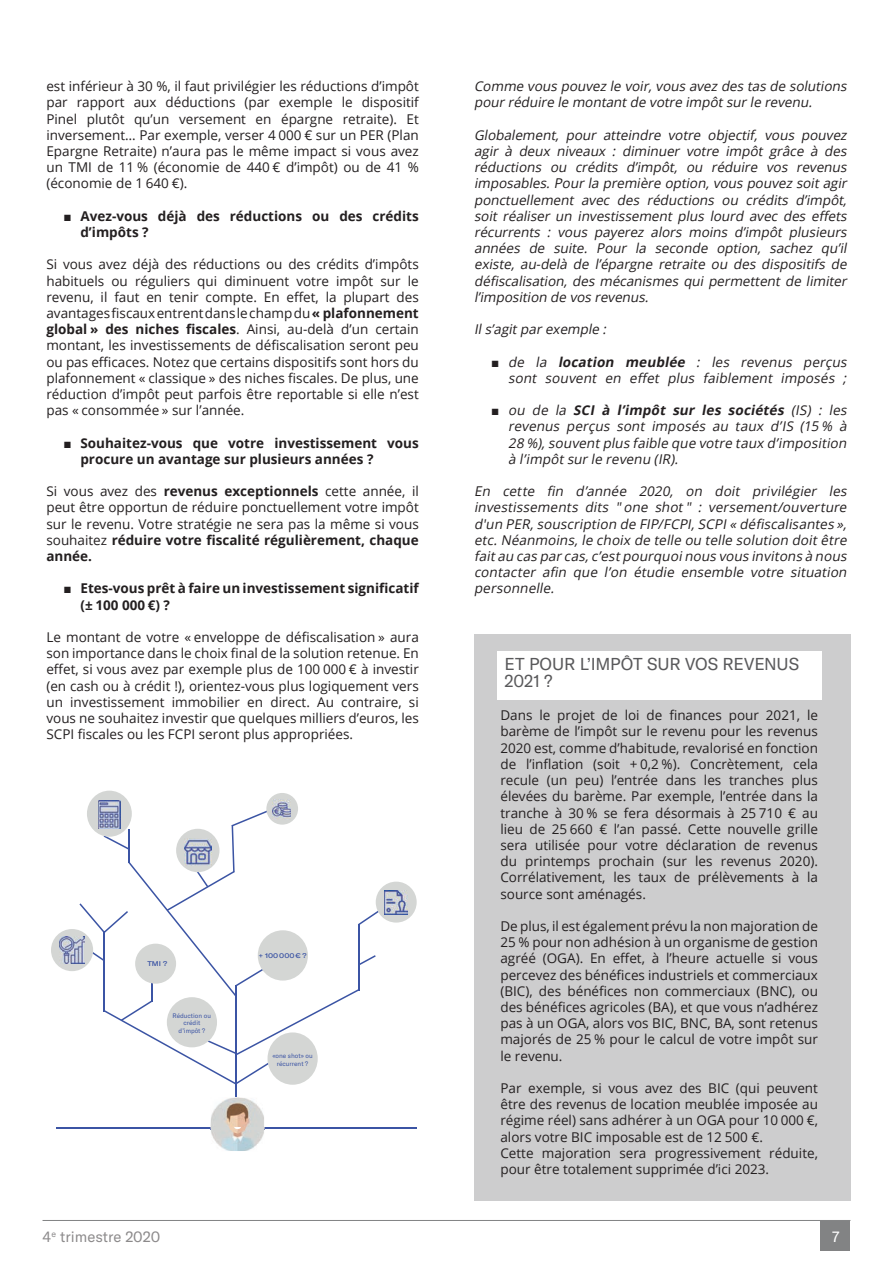
<style>
.page{position:relative;width:893px;height:1263px;background:#fff}
.page>*{position:absolute;margin:0;border:0;box-sizing:border-box;transform-origin:0 0}
.t1{font:16.95px/17px "GT America";letter-spacing:-.005em;color:#59595b}
.t2{font:15px "GT America";color:#8c8a8b}
.t3{font:15px "GT America";color:#fff}
.t4{font:13.5px/16.2px "Open Sans";color:#231f20;text-align:justify}
.t5{font:italic 13.5px/16.2px "Open Sans";letter-spacing:.005em;color:#231f20;text-align:justify}
.t6{font:700 13.5px/16.2px "Open Sans";color:#231f20}
.t7{font:500 expanded 6.75px "GT America";color:#3b54a4}
.t8{font:6.45px/7.6px "GT America";color:#3b54a4;text-align:center}
.s1{font-family:"Arial";font-weight:400}
.s2{font-weight:700}
.s3{font-family:"Arial";font-style:normal}
</style>
<div class="page">
<div style="left:820px;top:1221px;width:30px;height:29px;background:#828384"></div>
<hr style="left:43px;top:1220px;width:807px;height:1px;background:#828384">
<div style="left:474px;top:635px;width:376px;height:566px;background:#cdcdce"></div>
<div style="left:498px;top:651px;width:324px;height:48px;background:#fff"></div>
<hr style="left:56px;top:1128px;width:361px;height:1px;background:#3b54a4">
<img style="left:211px;top:1098px;width:53px;height:53px">
<img style="left:211px;top:1128px;width:53px;height:1px">
<hr style="left:236px;top:985px;width:1px;height:112px;background:#3b54a4">
<svg style="left:79px;top:808px;width:301px;height:277px"></svg>
<div style="left:268px;top:1032px;width:50px;height:53px;background:#d4d6d4;border-radius:50%"></div>
<div style="left:167px;top:997px;width:50px;height:50px;background:#d4d6d4;border-radius:50%"></div>
<div style="left:135px;top:944px;width:41px;height:40px;background:#d4d6d4;border-radius:50%"></div>
<div style="left:87px;top:791px;width:45px;height:46px;background:#d4d6d4;border-radius:50%"></div>
<div style="left:376px;top:882px;width:41px;height:40px;background:#d4d6d4;border-radius:50%"></div>
<div style="left:266px;top:793px;width:32px;height:32px;background:#d4d6d4;border-radius:50%"></div>
<div style="left:258px;top:930px;width:50px;height:50px;background:#d4d6d4;border-radius:50%"></div>
<div style="left:176px;top:829px;width:43px;height:43px;background:#d4d6d4;border-radius:50%"></div>
<div style="left:51px;top:929px;width:42px;height:42px;background:#d4d6d4;border-radius:50%"></div>
<img style="left:273px;top:800px;width:18px;height:19px">
<img style="left:98px;top:800px;width:23px;height:29px">
<img style="left:59px;top:937px;width:26px;height:26px">
<img style="left:385px;top:890px;width:22px;height:24px">
<img style="left:184px;top:838px;width:27px;height:28px">
<p class="t4" style="left:46px;top:78px;width:374px">est inférieur à 30 %, il faut privilégier les réductions d’impôt par rapport aux déductions (par exemple le dispositif Pinel plutôt qu’un versement en épargne retraite). Et inversement… Par exemple, verser 4 000 € sur un PER (Plan Epargne Retraite) n’aura pas le même impact si vous avez un TMI de 11 % (économie de 440 € d’impôt) ou de 41 % (économie de 1 640 €).</p>
<p class="t6" style="left:80px;top:207px;width:340px;text-indent:-17px"><span class="s1">■</span> Avez-vous déjà des réductions ou des crédits d’impôts ?</p>
<p class="t4" style="left:46px;top:256px;width:374px">Si vous avez déjà des réductions ou des crédits d’impôts habituels ou réguliers qui diminuent votre impôt sur le revenu, il faut en tenir compte. En effet, la plupart des avantages fiscaux entrent dans le champ du <span class="s2">« plafonnement global » des niches fiscales</span>. Ainsi, au-delà d’un certain montant, les investissements de défiscalisation seront peu ou pas efficaces. Notez que certains dispositifs sont hors du plafonnement « classique » des niches fiscales. De plus, une réduction d’impôt peut parfois être reportable si elle n’est pas « consommée » sur l’année.</p>
<p class="t6" style="left:80px;top:434px;width:340px;text-indent:-17px"><span class="s1">■</span> Souhaitez-vous que votre investissement vous procure un avantage sur plusieurs années ?</p>
<p class="t4" style="left:46px;top:483px;width:374px">Si vous avez des <span class="s2">revenus exceptionnels</span> cette année, il peut être opportun de réduire ponctuellement votre impôt sur le revenu. Votre stratégie ne sera pas la même si vous souhaitez <span class="s2">réduire votre fiscalité régulièrement, chaque année.</span></p>
<p class="t6" style="left:80px;top:580px;width:340px;text-indent:-17px"><span class="s1">■</span> Etes-vous prêt à faire un investissement significatif (± 100 000 €) ?</p>
<p class="t4" style="left:46px;top:629px;width:374px">Le montant de votre « enveloppe de défiscalisation » aura son importance dans le choix final de la solution retenue. En effet, si vous avez par exemple plus de 100 000 € à investir (en cash ou à crédit !), orientez-vous plus logiquement vers un investissement immobilier en direct. Au contraire, si vous ne souhaitez investir que quelques milliers d’euros, les SCPI fiscales ou les FCPI seront plus appropriées.</p>
<p class="t7" style="left:147px;top:959px;width:22px">TMI ?</p>
<p class="t8" style="left:173px;top:1012px;width:40px">Réduction ou crédit d’impôt ?</p>
<p class="t7" style="left:259px;top:951px;width:49px">+ 100 000 € ?</p>
<p class="t8" style="left:272px;top:1052px;width:42px">«one shot» ou récurrent ?</p>
<p class="t5" style="left:474px;top:78px;width:377px">Comme vous pouvez le voir,vous avez des tas de solutions pourréduire le montantde votre impôtsurle revenu.</p>
<p class="t5" style="left:474px;top:126px;width:377px">Globalement, pour atteindre votre objectif, vous pouvez agir à deux niveaux : diminuer votre impôt grâce à des réductions ou crédits d’impôt, ou réduire vos revenus imposables. Pour la première option, vous pouvez soit agir ponctuellement avec des réductions ou crédits d’impôt, soit réaliser un investissement plus lourd avec des effets récurrents : vous payerez alors moins d’impôt plusieurs années de suite. Pour la seconde option, sachez qu’il existe, au-delà de l’épargne retraite ou des dispositifs de défiscalisation, des mécanismes qui permettent de limiter l’imposition de vos revenus.</p>
<p class="t5" style="left:474px;top:321px;width:137px">Ils’agitparexemple :</p>
<p class="t5" style="left:491px;top:353px;width:360px;text-align:right"><span class="s3">■</span> de la <span class="s2">location meublée</span> : les revenus perçus sont souvent en effet plus faiblement imposés ;</p>
<p class="t5" style="left:508px;top:402px;width:343px;text-indent:-17px"><span class="s3">■</span> ou de la <span class="s2">SCI à l’impôt sur les sociétés</span> (IS) : les revenus perçus sont imposés au taux d’IS (15 % à 28 %),souventplus faible que votre taux d’imposition à l’impôtsurle revenu (IR).</p>
<p class="t5" style="left:474px;top:483px;width:377px">En cette fin d’année 2020, on doit privilégier les investissements dits " one shot " : versement/ouverture d'un PER,souscription de FIP/FCPI,SCPI« défiscalisantes », etc.Néanmoins,le choix de telle ou telle solution doitêtre faitau cas parcas,c’estpourquoinous vous invitons à nous contacter afin que l’on étudie ensemble votre situation personnelle.</p>
<p class="t1" style="left:505px;top:655px;width:296px">ET POUR L’IMPÔT SUR VOS REVENUS<br>2021 ?</p>
<p class="t4" style="left:500px;top:707px;width:319px">Dans le projet de loi de finances pour 2021, le barème de l’impôt sur le revenu pour les revenus 2020 est, comme d’habitude, revalorisé en fonction de l’inflation (soit + 0,2 %). Concrètement, cela recule (un peu) l’entrée dans les tranches plus élevées du barème. Par exemple, l’entrée dans la tranche à 30 % se fera désormais à 25 710 € au lieu de 25 660 € l’an passé. Cette nouvelle grille sera utilisée pour votre déclaration de revenus du printemps prochain (sur les revenus 2020).<br>Corrélativement, les taux de prélèvements à la source sont aménagés.</p>
<p class="t4" style="left:500px;top:917px;width:319px">De plus, il est également prévu la non majoration de 25 % pour non adhésion à un organisme de gestion agréé (OGA). En effet, à l’heure actuelle si vous percevez des bénéfices industriels et commerciaux (BIC), des bénéfices non commerciaux (BNC), ou des bénéfices agricoles (BA), et que vous n’adhérez pas à un OGA, alors vos BIC, BNC, BA, sont retenus majorés de 25 % pour le calcul de votre impôt sur le revenu.</p>
<p class="t4" style="left:500px;top:1079px;width:319px;text-align:left">Par exemple, si vous avez des BIC (qui peuvent être des revenus de location meublée imposée au régime réel) sans adhérer à un OGA pour 10 000 €, alors votre BIC imposable est de 12 500 €.<br>Cette majoration sera progressivement réduite, pour être totalement supprimée d’ici 2023.</p>
<p class="t2" style="left:43px;top:1228px;width:119px">4<sup>e</sup> trimestre 2020</p>
<p class="t3" style="left:832px;top:1227px;width:9px">7</p>
</div>
